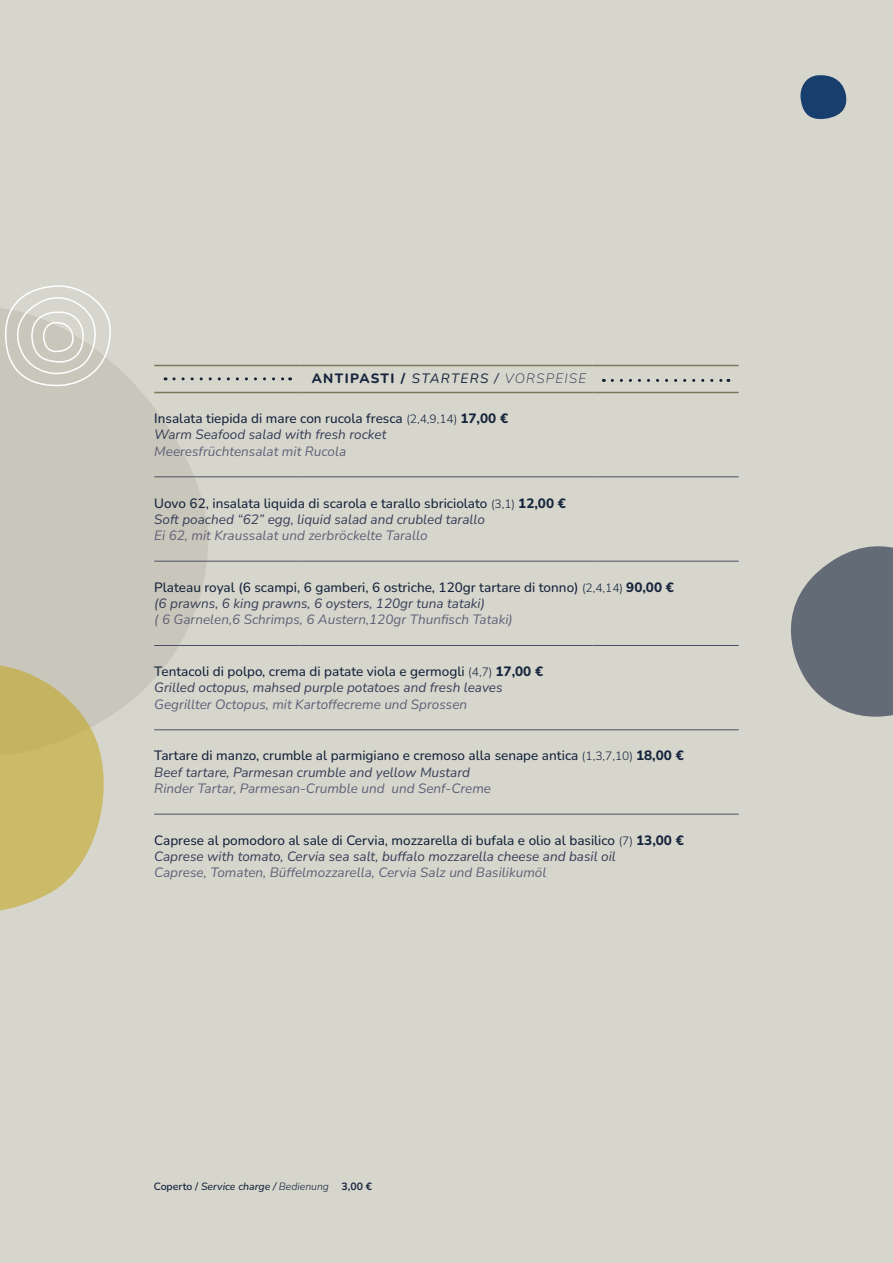
<style>
.page{position:relative;width:893px;height:1263px;background:#d7d6cd}
.page>*{position:absolute;margin:0;border:0;box-sizing:border-box;transform-origin:0 0}
.piatti{font:500 13.5px/16.2px "Nunito";color:#16253d}
.piatti-2{font:italic 13.5px/16.2px "Nunito";color:#373e57}
.portata{font:800 13.5px "Nunito";letter-spacing:.1em;color:#16253d}
.t1{font:italic 500 10.5px "Nunito";color:#16253d}
.s1{font-weight:400;font-style:italic}
.s2{font-weight:200;font-style:italic}
.s3{font-weight:300;font-size:12px}
.s4{font-weight:800}
.s5{font-weight:400;font-style:italic;color:#373e57}
.s6{font-weight:400;font-style:italic;color:#606178}
.s7{font-weight:500;font-style:normal;color:#16253d}
.s8{font-weight:300;font-style:normal;font-size:12px;color:#16253d}
.s9{font-weight:800;font-style:normal;color:#16253d}
.s10{color:#606178}
.s11{font-weight:600;font-style:normal}
.s12{font-weight:300}
.s13{font-weight:700;font-style:normal}
</style>
<div class="page">
<svg style="left:800px;top:75px;width:47px;height:45px"></svg>
<svg style="left:791px;top:546px;width:102px;height:171px"></svg>
<hr style="left:0;top:0;width:1px;height:1263px;background:#17253e">
<svg style="left:0;top:304px;width:211px;height:427px;fill:#c9c7bb"></svg>
<svg style="left:0;top:662px;width:105px;height:252px;background:#cabe7e"></svg>
<svg style="left:4px;top:285px;width:108px;height:103px"></svg>
<hr style="left:593px;top:365px;width:146px;height:1px;background:#7c7759">
<hr style="left:300px;top:365px;width:293px;height:1px;background:#7c7759">
<hr style="left:154px;top:365px;width:146px;height:1px;background:#7c7759">
<hr style="left:154px;top:729px;width:146px;height:1px;background:#4b4f67">
<hr style="left:300px;top:729px;width:293px;height:1px;background:#4b4f67">
<hr style="left:593px;top:729px;width:146px;height:1px;background:#4b4f67">
<hr style="left:154px;top:561px;width:146px;height:1px;background:#4b4f67">
<hr style="left:300px;top:561px;width:293px;height:1px;background:#4b4f67">
<hr style="left:593px;top:561px;width:146px;height:1px;background:#4b4f67">
<hr style="left:154px;top:392px;width:146px;height:1px;background:#7c7759">
<hr style="left:300px;top:392px;width:293px;height:1px;background:#7c7759">
<hr style="left:593px;top:392px;width:146px;height:1px;background:#7c7759">
<hr style="left:154px;top:477px;width:146px;height:1px;background:#4b4f67">
<hr style="left:300px;top:477px;width:293px;height:1px;background:#4b4f67">
<hr style="left:593px;top:477px;width:146px;height:1px;background:#4b4f67">
<hr style="left:154px;top:645px;width:146px;height:1px;background:#4b4f67">
<hr style="left:300px;top:645px;width:293px;height:1px;background:#4b4f67">
<hr style="left:593px;top:645px;width:146px;height:1px;background:#4b4f67">
<hr style="left:154px;top:814px;width:146px;height:1px;background:#4b4f67">
<hr style="left:300px;top:814px;width:293px;height:1px;background:#4b4f67">
<hr style="left:593px;top:814px;width:146px;height:1px;background:#4b4f67">
<svg style="left:174px;top:377px;width:117px;height:3px"></svg>
<svg style="left:612px;top:379px;width:117px;height:3px"></svg>
<p class="portata" style="left:312px;top:369px;width:276px">ANTIPASTI / <span class="s1">STARTERS /</span> <span class="s2">VORSPEISE</span></p>
<p class="piatti" style="left:154px;top:410px;width:355px">Insalata tiepida di mare con rucola fresca <span class="s3">(2,4,9,14)</span> <span class="s4">17,00 €<br></span><span class="s5">Warm Seafood salad with fresh rocket<br></span><span class="s6">Meeresfrüchtensalat mit Rucola</span></p>
<p class="piatti" style="left:154px;top:494px;width:413px">Uovo 62, insalata liquida di scarola e tarallo sbriciolato <span class="s3">(3,1)</span> <span class="s4">12,00 €<br></span><span class="s5">Soft poached “62” egg, liquid salad and crubled tarallo<br></span><span class="s6">Ei 62, mit Kraussalat und zerbröckelte Tarallo</span></p>
<p class="piatti" style="left:154px;top:578px;width:521px">Plateau royal (6 scampi, 6 gamberi, 6 ostriche, 120gr tartare di tonno) <span class="s3">(2,4,14)</span> <span class="s4">90,00 € </span><span class="s5">(6 prawns, 6 king prawns, 6 oysters, 120gr tuna tataki)<br></span><span class="s6">( 6 Garnelen,6 Schrimps, 6 Austern,120gr Thunfisch Tataki)</span></p>
<p class="piatti-2" style="left:154px;top:663px;width:390px"><span class="s7">Tentacoli di polpo, crema di patate viola e germogli</span> <span class="s8">(4,7)</span> <span class="s9">17,00 €<br></span>Grilled octopus, mahsed purple potatoes and fresh leaves<br><span class="s10">Gegrillter Octopus, mit Kartoffecreme und Sprossen</span></p>
<p class="piatti" style="left:154px;top:747px;width:531px">Tartare di manzo, crumble al parmigiano e cremoso alla senape antica <span class="s3">(1,3,7,10)</span> <span class="s4">18,00 €<br></span><span class="s5">Beef tartare, Parmesan crumble and yellow Mustard<br></span><span class="s6">Rinder Tartar, Parmesan-Crumble und und Senf-Creme</span></p>
<p class="piatti-2" style="left:154px;top:831px;width:531px"><span class="s7">Caprese al pomodoro al sale di Cervia, mozzarella di bufala e olio al basilico</span> <span class="s8">(7)</span> <span class="s9">13,00 €<br></span>Caprese with tomato, Cervia sea salt, buffalo mozzarella cheese and basil oil<br><span class="s10">Caprese, Tomaten, Büffelmozzarella, Cervia Salz und Basilikumöl</span></p>
<p class="t1" style="left:154px;top:1178px;width:220px"><span class="s11">Coperto /</span> Service charge / <span class="s12">Bedienung</span> <span class="s13">3,00 €</span></p>
</div>
